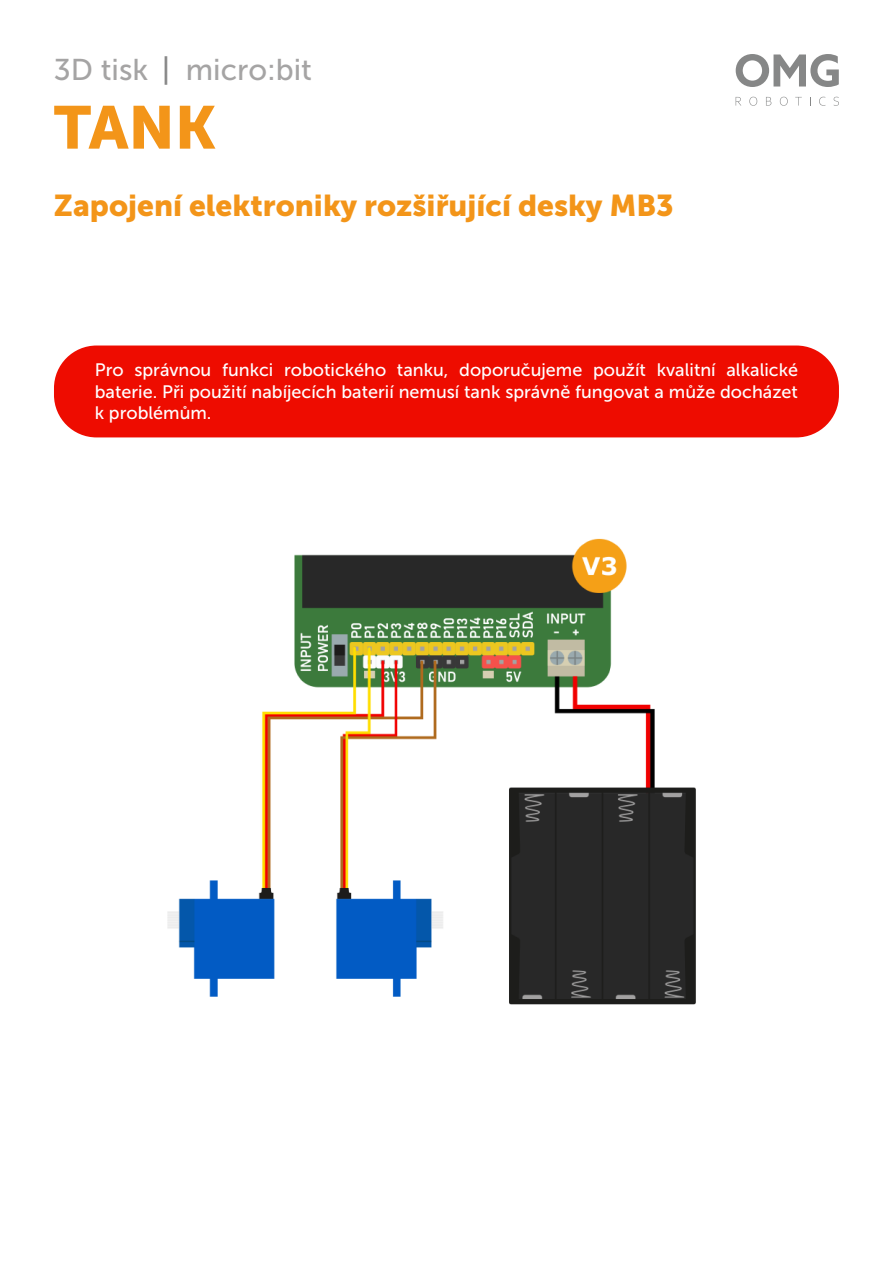
<style>
.page{position:relative;width:893px;height:1263px;background:#fff}
.page>*{position:absolute;margin:0;border:0;box-sizing:border-box;transform-origin:0 0}
.t1{font:60px "Museo Sans 900";color:#f39519}
.t2{font:30px "Museo Sans 900";color:#f39519}
.t3{font:30px "Museo Sans 500";color:#a5a4a4}
.t4{font:18px/21.6px "Museo Sans 500";color:#fff;text-align:justify}
.s1{color:#888}
</style>
<div class="page">
<div style="left:54px;top:345px;width:785px;height:92px;background:#ee0c00;border-radius:43px"></div>
<svg style="left:736px;top:54px;width:103px;height:33px"></svg>
<svg style="left:736px;top:97px;width:5px;height:9px"></svg>
<svg style="left:749px;top:97px;width:8px;height:9px"></svg>
<svg style="left:766px;top:97px;width:5px;height:9px"></svg>
<svg style="left:780px;top:97px;width:8px;height:9px"></svg>
<svg style="left:795px;top:97px;width:7px;height:9px"></svg>
<svg style="left:819px;top:97px;width:6px;height:9px"></svg>
<svg style="left:834px;top:97px;width:5px;height:9px"></svg>
<img style="left:167px;top:538px;width:529px;height:467px">
<h2 class="t3" style="left:54px;top:53px;width:260px">3D tisk <span class="s1">|</span> micro:bit</h2>
<h1 class="t1" style="left:54px;top:94px;width:164px">TANK</h1>
<h2 class="t2" style="left:54px;top:188px;width:621px">Zapojení elektroniky rozšiřující desky MB3</h2>
<p class="t4" style="left:95px;top:359px;width:705px">Pro správnou funkci robotického tanku, doporučujeme použít kvalitní alkalické baterie. Při použití nabíjecích baterií nemusí tank správně fungovat a může docházet k problémům.</p>
</div>
